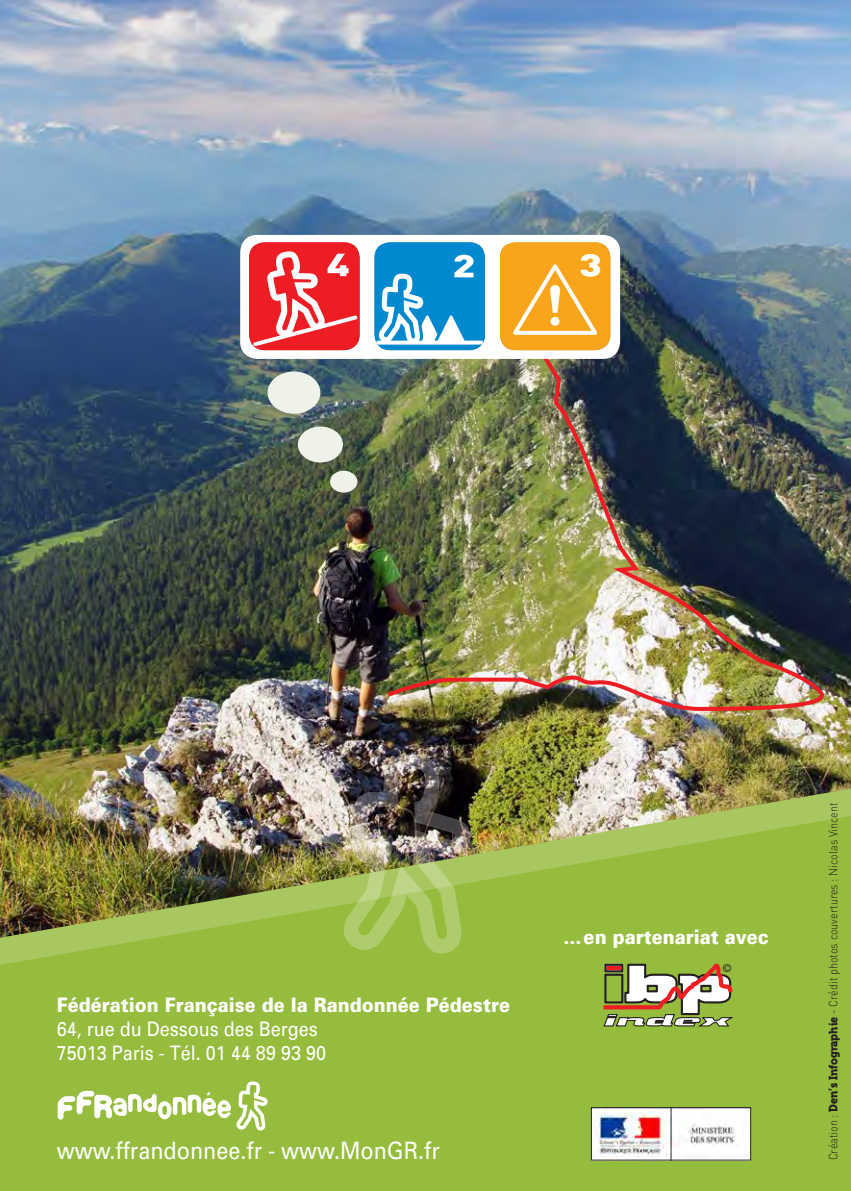
<style>
.page{position:relative;width:851px;height:1191px;background:#fff}
.page>*{position:absolute;margin:0;border:0;box-sizing:border-box;transform-origin:0 0}
.t1{font:24px "Univers";color:#fff;scale:.9 1}
.t2{font:900 20px "Univers";color:#fff;scale:.9 1}
.t3{font:20px/24px "Univers";color:#fff;scale:.9 1}
.t4{font:300 12px "DIN";color:#231f20;scale:.9 1}
.t5{font:11px "Helvetica Neue";color:#231f20}
.s1{font-family:"Museo 900";font-weight:400}
</style>
<div class="page">
<img style="left:0;top:0;width:850px;height:788px">
<div style="left:267px;top:371px;width:53px;height:43px;background:#eff2e8;border-radius:50%"></div>
<div style="left:330px;top:471px;width:27px;height:21px;background:#eff2e8;border-radius:50%"></div>
<div style="left:298px;top:426px;width:45px;height:36px;background:#eff2e8;border-radius:50%"></div>
<img style="left:0;top:788px;width:850px;height:28px">
<svg style="left:0;top:816px;width:850px;height:375px;fill:#95bc3c"></svg>
<svg style="left:599px;top:958px;width:137px;height:69px"></svg>
<img style="left:342px;top:754px;width:129px;height:200px">
<img style="left:384px;top:337px;width:447px;height:376px">
<div style="left:240px;top:235px;width:380px;height:124px;background:#fff;border-radius:17px"></div>
<svg style="left:249px;top:242px;width:110px;height:108px"></svg>
<svg style="left:374px;top:242px;width:111px;height:108px"></svg>
<hr style="left:378px;top:340px;width:103px;height:4px;background:#fff">
<svg style="left:500px;top:242px;width:110px;height:108px"></svg>
<svg style="left:58px;top:1081px;width:209px;height:49px"></svg>
<img style="left:593px;top:1109px;width:156px;height:49px">
<div style="left:591px;top:1107px;width:160px;height:53px;border:1px solid #231f20"></div>
<h2 class="t2" style="left:57px;top:992px;width:505px">Fédération Française de la Randonnée Pédestre</h2>
<h2 class="t3" style="left:57px;top:1016px;width:301px">64, rue du Dessous des Berges<br>75013 Paris - Tél. 01 44 89 93 90</h2>
<h1 class="t1" style="left:57px;top:1135px;width:427px">www.ffrandonnee.fr - www.MonGR.fr</h1>
<h2 class="t2" style="left:563px;top:924px;width:230px">…en partenariat avec</h2>
<p class="t5" style="left:722px;top:961px;width:10px">©</p>
<p class="t4" style="left:825px;top:1160px;width:399px;rotate:-90deg">Création : <span class="s1">Den’s Infographie</span> - Crédit photos couvertures : Nicolas Vincent</p>
</div>
